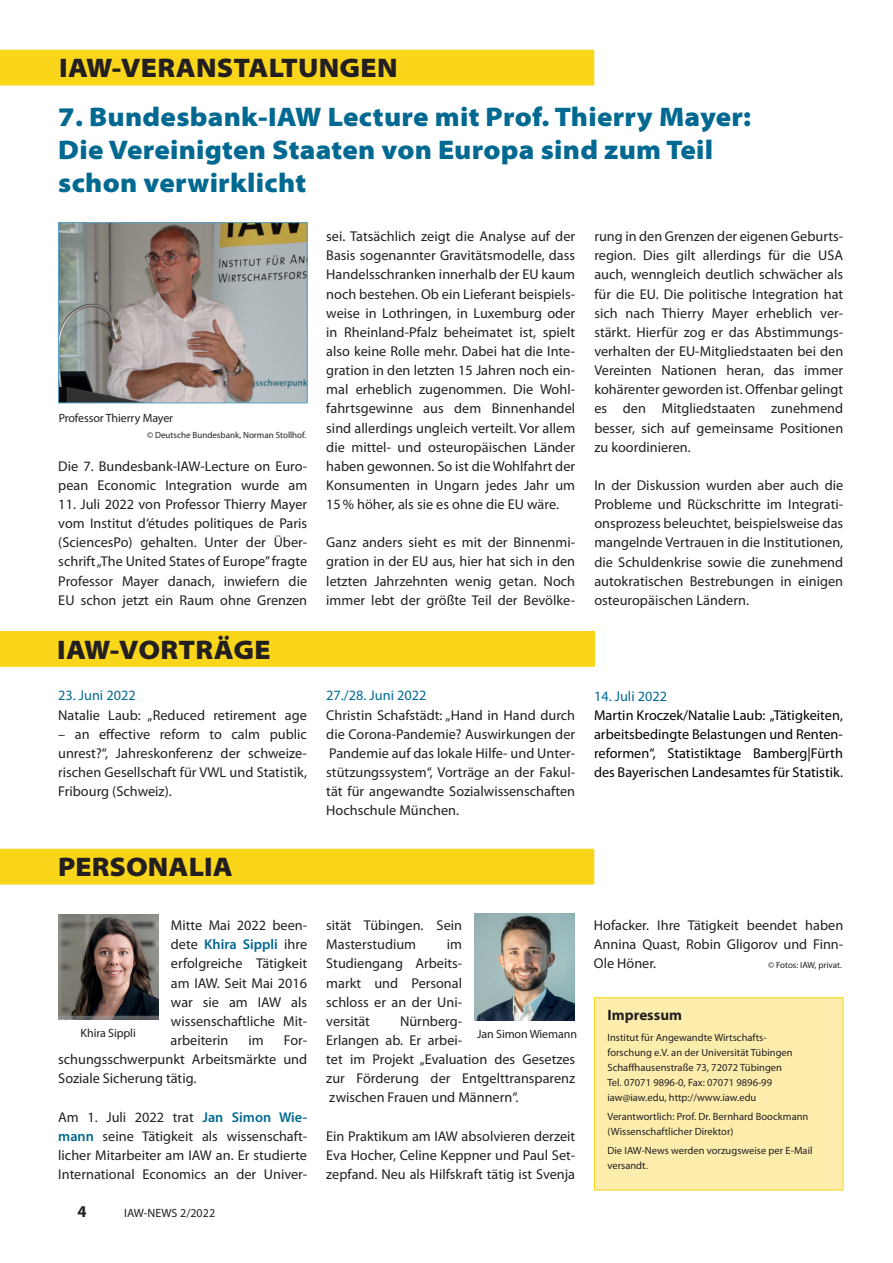
<style>
.page{position:relative;width:893px;height:1263px;background:#fff}
.page>*{position:absolute;margin:0;border:0;box-sizing:border-box;transform-origin:0 0}
.t1{font:900 semi-expanded 27px/33px "Myriad Pro";letter-spacing:.01em;color:#006991}
.t2{font:900 semi-expanded 27px "Myriad Pro";letter-spacing:.01em;color:#231f20}
.t3{font:700 16.5px "Myriad Pro";color:#231f20}
.t4{font:700 15px "Myriad Pro";color:#231f20}
.t5{font:14.25px/19.2px "Myriad Pro";color:#231f20;text-align:justify}
.t6{font:14.25px/19.2px "Myriad Pro";color:#000001;text-align:justify}
.t7{font:14.25px "Myriad Pro";color:#006991}
.t8{font:12px "Myriad Pro";letter-spacing:-.01em;color:#231f20}
.t9{font:10.5px/15px "Myriad Pro";color:#231f20}
.t10{font:9px "Myriad Pro";color:#231f20}
.s1{font-weight:600;color:#006991}
</style>
<div class="page">
<div style="left:0;top:631px;width:595px;height:36px;background:#fad61a"></div>
<div style="left:594px;top:998px;width:249px;height:192px;background:#fdedad"></div>
<div style="left:0;top:849px;width:594px;height:35px;background:#fad61a"></div>
<img style="left:58px;top:914px;width:100px;height:106px">
<img style="left:475px;top:914px;width:100px;height:106px">
<div style="left:0;top:50px;width:594px;height:36px;background:#fad61a"></div>
<img style="left:60px;top:224px;width:245px;height:177px">
<div style="left:58px;top:222px;width:249px;height:181px;border:1px solid #56a5c4"></div>
<h1 class="t2" style="left:59px;top:52px;width:340px">IAW-VERANSTALTUNGEN</h1>
<h1 class="t1" style="left:58px;top:101px;width:694px">7. Bundesbank-IAW Lecture mit Prof. Thierry Mayer:<br>Die Vereinigten Staaten von Europa sind zum Teil schon verwirklicht</h1>
<p class="t8" style="left:59px;top:410px;width:116px">Professor Thierry Mayer</p>
<p class="t10" style="left:147px;top:430px;width:161px">© Deutsche Bundesbank, Norman Stollhof.</p>
<p class="t5" style="left:58px;top:456px;width:250px">Die 7. Bundesbank-IAW-Lecture on Euro&shy;pean Economic Integration wurde am</p>
<p class="t5" style="left:58px;top:494px;width:250px">11. Juli 2022 von Professor Thierry Mayer vom Institut d‘études politiques de Paris (SciencesPo) gehalten. Unter der Über&shy;schrift „The United States of Europe” fragte Professor Mayer danach, inwiefern die EU schon jetzt ein Raum ohne Grenzen</p>
<h1 class="t2" style="left:57px;top:634px;width:215px">IAW-VORTRÄGE</h1>
<p class="t7" style="left:58px;top:687px;width:79px">23. Juni 2022</p>
<p class="t5" style="left:58px;top:705px;width:250px">Natalie Laub: „Reduced retirement age</p>
<p class="t5" style="left:58px;top:724px;width:250px">– an effective reform to calm public unrest?“, Jahreskonferenz der schweize&shy;rischen Gesellschaft für VWL und Statistik, Fribourg (Schweiz).</p>
<h1 class="t2" style="left:58px;top:852px;width:176px">PERSONALIA</h1>
<p class="t5" style="left:171px;top:915px;width:138px">Mitte Mai 2022 been&shy;dete <span class="s1">Khira Sippli</span> ihre erfolgreiche Tätigkeit am IAW. Seit Mai 2016 war sie am IAW als wissenschaftliche Mit&shy;arbeiterin</p>
<p class="t8" style="left:81px;top:1026px;width:57px">Khira Sippli</p>
<p class="t5" style="left:249px;top:1030px;width:17px">im</p>
<p class="t5" style="left:58px;top:1030px;width:250px;text-indent:226px">For&shy;schungsschwerpunkt Arbeitsmärkte und Soziale Sicherung tätig.</p>
<p class="t5" style="left:58px;top:1107px;width:250px">Am 1. Juli 2022 trat <span class="s1">Jan Simon Wie&shy;mann</span> seine Tätigkeit als wissenschaft&shy;licher Mitarbeiter am IAW an. Er studierte International Economics an der Univer-</p>
<p class="t3" style="left:78px;top:1201px;width:11px">4</p>
<p class="t8" style="left:124px;top:1205px;width:92px">IAW-NEWS 2/2022</p>
<p class="t5" style="left:326px;top:226px;width:250px">sei. Tatsächlich zeigt die Analyse auf der Basis sogenannter Gravitätsmodelle, dass Handelsschranken innerhalb der EU kaum noch bestehen. Ob ein Lieferant beispiels&shy;weise in Lothringen, in Luxemburg oder in Rheinland-Pfalz beheimatet ist, spielt also keine Rolle mehr. Dabei hat die Inte&shy;gration in den letzten 15 Jahren noch ein&shy;mal erheblich zugenommen. Die Wohl&shy;fahrtsgewinne aus dem Binnenhandel sind allerdings ungleich verteilt. Vor allem die mittel- und osteuropäischen Länder haben gewonnen. So ist die Wohlfahrt der Konsumenten in Ungarn jedes Jahr um 15% höher, als sie es ohne die EU wäre.</p>
<p class="t5" style="left:326px;top:533px;width:250px">Ganz anders sieht es mit der Binnenmi&shy;gration in der EU aus, hier hat sich in den letzten Jahrzehnten wenig getan. Noch immer lebt der größte Teil der Bevölke-</p>
<p class="t5" style="left:594px;top:227px;width:250px">rung in den Grenzen der eigenen Geburts&shy;region. Dies gilt allerdings für die USA auch, wenngleich deutlich schwächer als für die EU. Die politische Integration hat sich nach Thierry Mayer erheblich ver&shy;stärkt. Hierfür zog er das Abstimmungs&shy;verhalten der EU-Mitgliedstaaten bei den Vereinten Nationen heran, das immer kohärenter geworden ist. Offenbar gelingt es den Mitgliedstaaten zunehmend besser, sich auf gemeinsame Positionen zu koordinieren.</p>
<p class="t5" style="left:594px;top:475px;width:250px">In der Diskussion wurden aber auch die Probleme und Rückschritte im Integrati&shy;onsprozess beleuchtet, beispielsweise das mangelnde Vertrauen in die Institutionen, die Schuldenkrise sowie die zunehmend autokratischen Bestrebungen in einigen osteuropäischen Ländern.</p>
<p class="t7" style="left:326px;top:687px;width:102px">27./28. Juni 2022</p>
<p class="t5" style="left:326px;top:705px;width:250px">Christin Schafstädt: „Hand in Hand durch die Corona-Pandemie? Auswirkungen der Pandemie auf das lokale Hilfe- und Unter&shy;stützungssystem“, Vorträge an der Fakul&shy;tät für angewandte Sozialwissenschaften Hochschule München.</p>
<p class="t7" style="left:594px;top:687px;width:75px">14. Juli 2022</p>
<p class="t6" style="left:594px;top:705px;width:250px">Martin Kroczek/Natalie Laub: „Tätigkeiten, arbeitsbedingte Belastungen und Renten&shy;reformen“, Statistiktage Bamberg|Fürth des Bayerischen Landesamtes für Statistik.</p>
<p class="t5" style="left:326px;top:915px;width:137px">sität Tübingen. Sein<br>Masterstudium</p>
<p class="t5" style="left:326px;top:935px;width:137px;text-indent:121px">im Studiengang Arbeits&shy;markt und Personal schloss er an der Uni&shy;versität</p>
<p class="t5" style="left:326px;top:1011px;width:250px;text-align:left;text-indent:74px">Nürnberg-<br>Erlangen ab. Er arbei-<br>tet im Projekt „Evaluation des Gesetzes zur Förderung der Entgelttransparenz zwischen Frauen und Männern“.</p>
<p class="t5" style="left:326px;top:1126px;width:250px">Ein Praktikum am IAW absolvieren derzeit Eva Hocher, Celine Keppner und Paul Set&shy;zepfand. Neu als Hilfskraft tätig ist Svenja</p>
<p class="t8" style="left:477px;top:1026px;width:101px">Jan Simon Wiemann</p>
<p class="t5" style="left:594px;top:915px;width:251px">Hofacker. Ihre Tätigkeit beendet haben Annina Quast, Robin Gligorov und Finn-Ole Höner.</p>
<p class="t10" style="left:768px;top:960px;width:75px">© Fotos: IAW, privat.</p>
<p class="t4" style="left:607px;top:1005px;width:76px">Impressum</p>
<p class="t9" style="left:607px;top:1029px;width:187px">Institut für Angewandte Wirtschafts&shy;forschung e.V. an der Universität Tübingen Schaffhausenstraße 73, 72072 Tübingen Tel. 07071 9896-0, Fax: 07071 9896-99 iaw@iaw.edu, http://www.iaw.edu</p>
<p class="t9" style="left:607px;top:1109px;width:202px">Verantwortlich: Prof. Dr. Bernhard Boockmann (Wissenschaftlicher Direktor)</p>
<p class="t9" style="left:607px;top:1143px;width:207px">Die IAW-News werden vorzugsweise per E-Mail versandt.</p>
</div>
